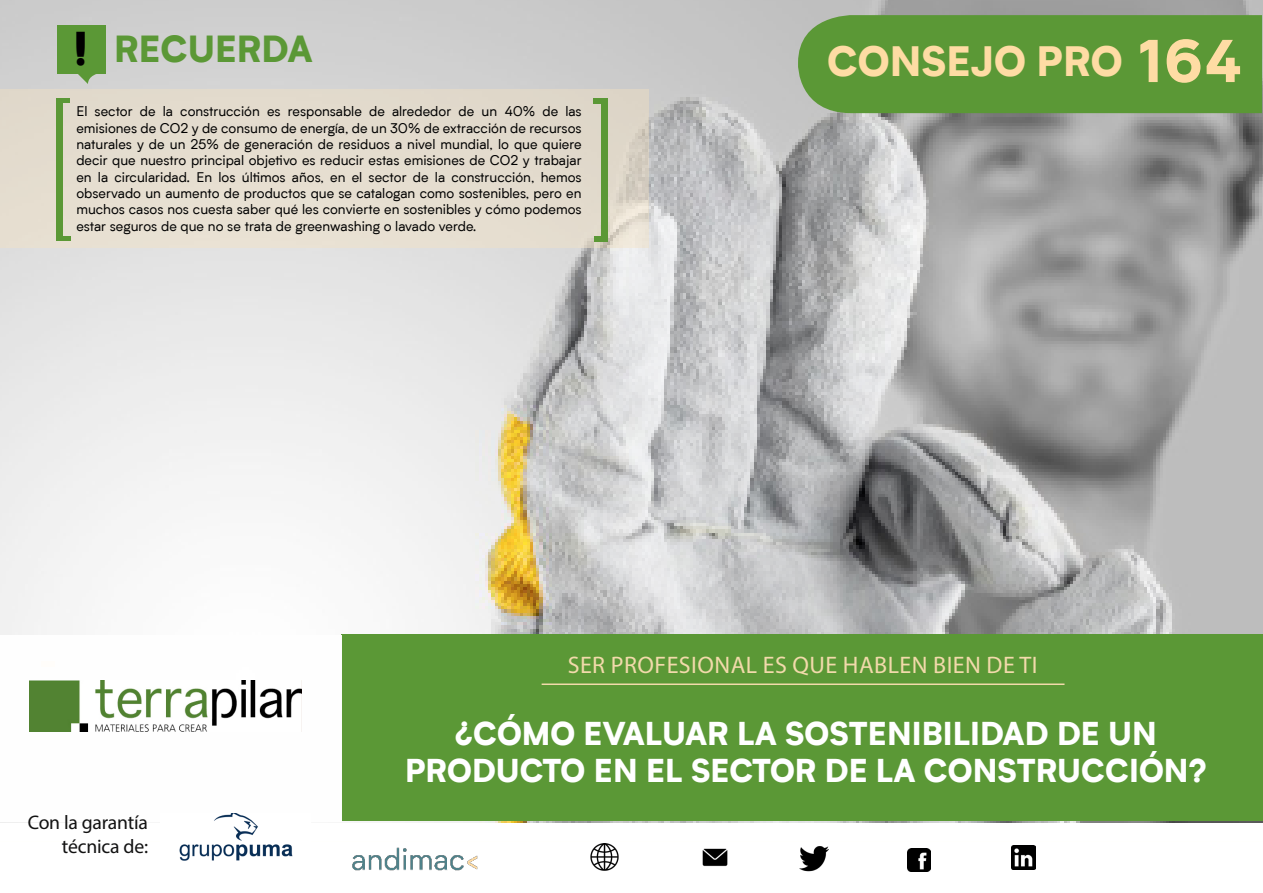
<style>
.page{position:relative;width:1263px;height:893px;background:#fff}
.page>*{position:absolute;margin:0;border:0;box-sizing:border-box;transform-origin:0 0}
.t1{font:900 40.5px "Biotif";color:#fedca4}
.t2{font:900 36px "Biotif";color:#5b9836}
.t3{font:900 31.5px/37.8px "Biotif";color:#fff;text-align:center}
.t4{font:24px "Myriad Pro";letter-spacing:.02em;color:#f2daab}
.t5{font:19.65px/23.5px "Myriad Pro";letter-spacing:-.01em;color:#121212;text-align:right}
.t6{font:13.65px/16.4px "Biotif";color:#000;text-align:justify}
.s1{font-size:45px;color:#000}
.s2{font-size:57px}
</style>
<div class="page">
<img style="left:0;top:0;width:1263px;height:822px">
<div style="left:341px;top:635px;width:922px;height:186px;background:#5b9836"></div>
<hr style="left:542px;top:683px;width:522px;height:2px;background:#f2daab">
<img style="left:590px;top:843px;width:29px;height:28px">
<img style="left:702px;top:848px;width:26px;height:19px">
<img style="left:799px;top:846px;width:30px;height:26px">
<img style="left:907px;top:848px;width:23px;height:23px">
<img style="left:1011px;top:845px;width:25px;height:25px">
<img style="left:352px;top:847px;width:126px;height:24px">
<div style="left:798px;top:15px;width:464px;height:98px;background:#5b9836"></div>
<div style="left:0;top:636px;width:341px;height:186px;background:#fff"></div>
<div style="left:0;top:89px;width:648px;height:159px;background:#e4dcce"></div>
<div style="left:601px;top:98px;width:7px;height:143px;background:#5b9836"></div>
<div style="left:594px;top:237px;width:13px;height:5px;background:#5b9836"></div>
<div style="left:593px;top:98px;width:13px;height:5px;background:#5b9836"></div>
<div style="left:57px;top:26px;width:49px;height:48px;background:#5b9836"></div>
<svg style="left:77px;top:74px;width:22px;height:10px"></svg>
<div style="left:57px;top:100px;width:6px;height:141px;background:#5b9836"></div>
<div style="left:56px;top:98px;width:14px;height:5px;background:#5b9836"></div>
<hr style="left:57px;top:237px;width:13px;height:4px;background:#5b9836">
<img style="left:179px;top:814px;width:114px;height:47px">
<img style="left:30px;top:680px;width:271px;height:51px">
<h2 class="t2" style="left:73px;top:20px;width:241px"><span class="s1">!</span> RECUERDA</h2>
<p class="t6" style="left:76px;top:103px;width:507px">El sector de la construcción es responsable de alrededor de un 40% de las emisiones de CO2 y de consumo de energía, de un 30% de extracción de recursos naturales y de un 25% de generación de residuos a nivel mundial, lo que quiere decir que nuestro principal objetivo es reducir estas emisiones de CO2 y trabajar en la circularidad. En los últimos años, en el sector de la construcción, hemos observado un aumento de productos que se catalogan como sostenibles, pero en muchos casos nos cuesta saber qué les convierte en sostenibles y cómo podemos estar seguros de que no se trata de greenwashing o lavado verde.</p>
<h1 class="t1" style="left:827px;top:30px;width:416px">CONSEJO PRO <span class="s2">164</span></h1>
<h3 class="t4" style="left:568px;top:650px;width:471px">SER PROFESIONAL ES QUE HABLEN BIEN DE TI</h3>
<h3 class="t5" style="left:28px;top:811px;width:122px">Con la garantía técnica de:</h3>
<h3 class="t3" style="left:405px;top:712px;width:803px">¿CÓMO EVALUAR LA SOSTENIBILIDAD DE UN<br>PRODUCTO EN EL SECTOR DE LA CONSTRUCCIÓN?</h3>
</div>
